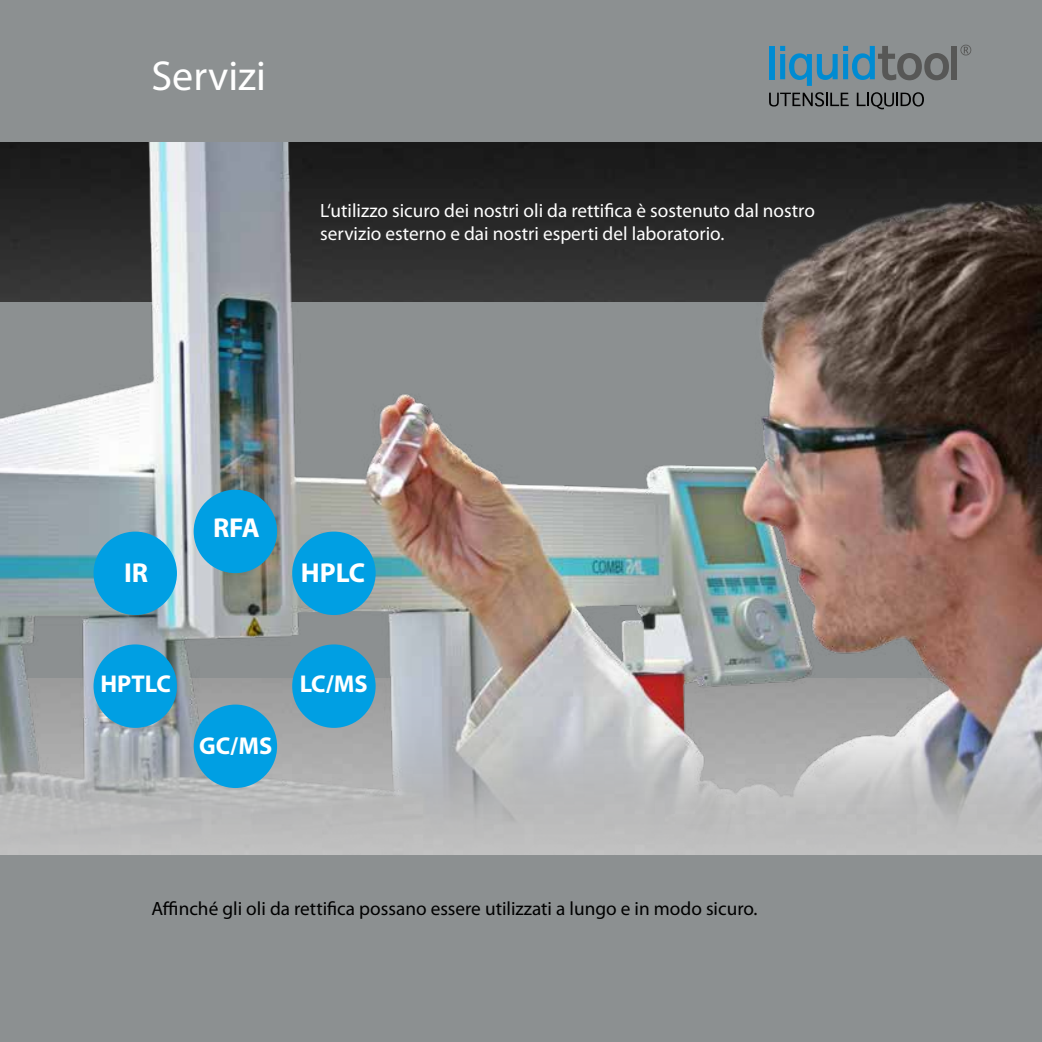
<style>
.page{position:relative;width:1042px;height:1042px;background:#fff}
.page>*{position:absolute;margin:0;border:0;box-sizing:border-box;transform-origin:0 0}
.t1{font:42px "Myriad Pro";color:#fff}
.t2{font:700 27.47px "Myriad Pro";color:#fff}
.t3{font:700 24.32px "Myriad Pro";color:#fff}
.t4{font:19.25px/23.1px "Myriad Pro";color:#fff}
.t5{font:19.25px "Myriad Pro";color:#000}
</style>
<div class="page">
<img style="left:0;top:141px;width:1042px;height:714px">
<div style="left:0;top:0;width:1042px;height:141px;background:#8c9091"></div>
<div style="left:0;top:855px;width:1042px;height:187px;background:#8c9091"></div>
<div style="left:194px;top:490px;width:83px;height:83px;background:#009fe3;border-radius:50%"></div>
<div style="left:194px;top:704px;width:83px;height:84px;background:#009fe3;border-radius:50%"></div>
<div style="left:292px;top:531px;width:84px;height:84px;background:#009fe3;border-radius:50%"></div>
<div style="left:94px;top:531px;width:83px;height:84px;background:#009fe3;border-radius:50%"></div>
<div style="left:292px;top:644px;width:84px;height:84px;background:#009fe3;border-radius:50%"></div>
<div style="left:94px;top:644px;width:83px;height:84px;background:#009fe3;border-radius:50%"></div>
<div style="left:769px;top:46px;width:5px;height:33px;background:#008bd2"></div>
<svg style="left:780px;top:46px;width:57px;height:40px"></svg>
<svg style="left:843px;top:46px;width:106px;height:34px"></svg>
<div style="left:951px;top:46px;width:6px;height:34px;background:#575756"></div>
<svg style="left:960px;top:45px;width:11px;height:10px"></svg>
<svg style="left:769px;top:92px;width:80px;height:15px"></svg>
<svg style="left:857px;top:92px;width:67px;height:17px"></svg>
<h1 class="t1" style="left:151px;top:50px;width:116px">Servizi</h1>
<p class="t4" style="left:320px;top:198px;width:496px">L‘utilizzo sicuro dei nostri oli da rettifica è sostenuto dal nostro servizio esterno e dai nostri esperti del laboratorio.</p>
<h2 class="t2" style="left:124px;top:554px;width:26px">IR</h2>
<h2 class="t2" style="left:213px;top:510px;width:48px">RFA</h2>
<h2 class="t2" style="left:301px;top:554px;width:66px">HPLC</h2>
<p class="t3" style="left:100px;top:667px;width:72px">HPTLC</p>
<p class="t3" style="left:199px;top:730px;width:75px">GC/MS</p>
<p class="t3" style="left:300px;top:667px;width:69px">LC/MS</p>
<p class="t5" style="left:151px;top:896px;width:608px">Affinché gli oli da rettifica possano essere utilizzati a lungo e in modo sicuro.</p>
</div>
